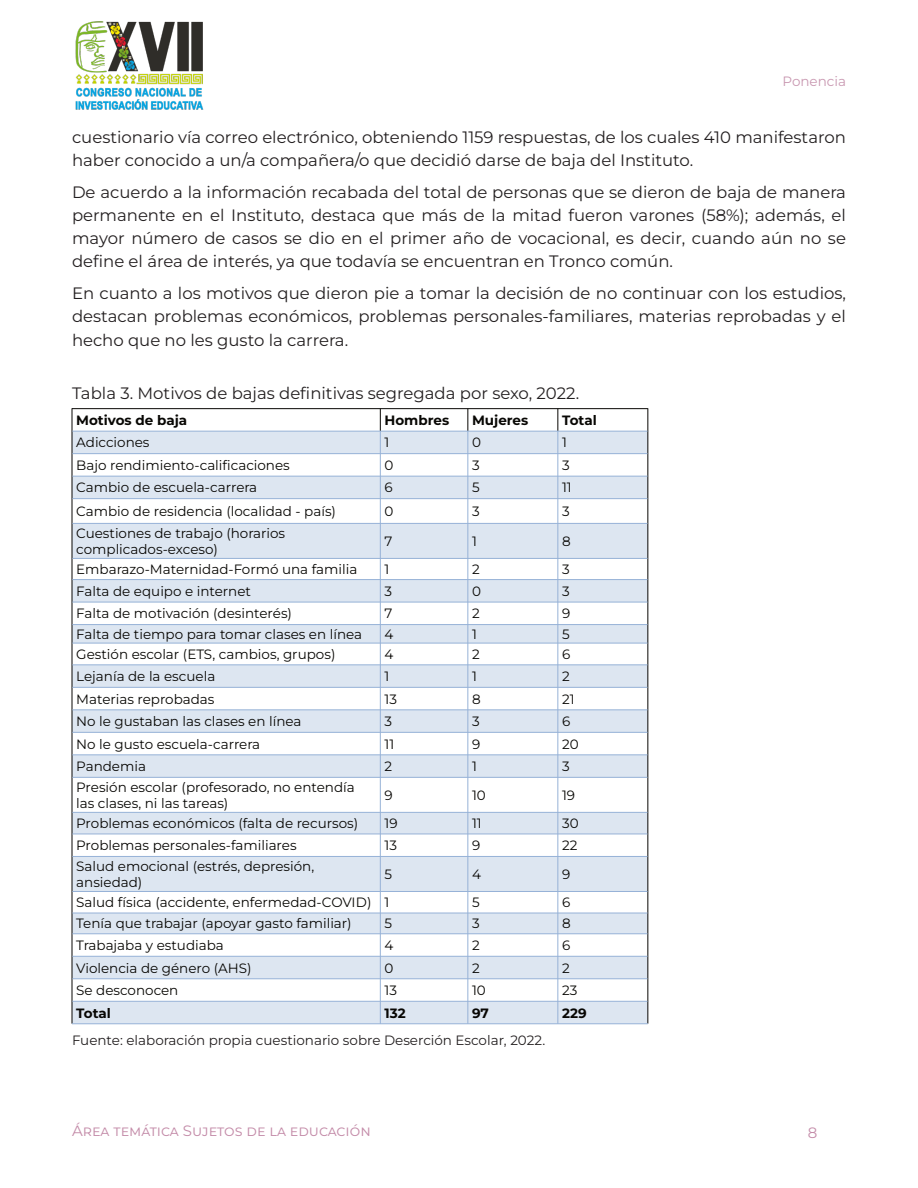
<style>
.page{position:relative;width:918px;height:1188px;background:#fff}
.page>*{position:absolute;margin:0;border:0;box-sizing:border-box;transform-origin:0 0}
.t1{font:16.5px/23.1px "Montserrat";color:#231f20;text-align:justify}
.t2{font:15px "Montserrat";color:#c48ca9}
.t3{font:13.5px/16.5px "Montserrat";color:#080704}
.t4{font:13.5px "Montserrat";color:#231f20}
.t5{font:700 13.5px "Montserrat";color:#080704}
.t6{font:13.5px "Montserrat";color:#c998b1}
</style>
<div class="page">
<img style="left:75px;top:21px;width:129px;height:89px">
<svg style="left:73px;top:432px;width:574px;height:592px;fill:#dde6f1"></svg>
<hr style="left:72px;top:408px;width:1px;height:616px;background:#080704">
<hr style="left:647px;top:408px;width:1px;height:616px;background:#080704">
<svg style="left:380px;top:409px;width:1px;height:22px"></svg>
<svg style="left:467px;top:409px;width:1px;height:22px"></svg>
<svg style="left:557px;top:409px;width:1px;height:22px"></svg>
<hr style="left:380px;top:431px;width:1px;height:593px;background:#96b2d7">
<hr style="left:468px;top:431px;width:1px;height:593px;background:#96b2d7">
<hr style="left:558px;top:431px;width:1px;height:593px;background:#96b2d7">
<hr style="left:72px;top:408px;width:576px;height:1px;background:#080704">
<hr style="left:72px;top:431px;width:575px;height:1px;background:#96b2d7">
<hr style="left:72px;top:453px;width:575px;height:1px;background:#96b2d7">
<hr style="left:72px;top:476px;width:575px;height:1px;background:#96b2d7">
<hr style="left:72px;top:498px;width:575px;height:1px;background:#96b2d7">
<hr style="left:72px;top:523px;width:575px;height:1px;background:#96b2d7">
<hr style="left:72px;top:558px;width:575px;height:1px;background:#96b2d7">
<hr style="left:72px;top:579px;width:575px;height:1px;background:#96b2d7">
<hr style="left:72px;top:602px;width:575px;height:1px;background:#96b2d7">
<hr style="left:72px;top:624px;width:575px;height:1px;background:#96b2d7">
<hr style="left:72px;top:643px;width:575px;height:1px;background:#96b2d7">
<hr style="left:72px;top:665px;width:575px;height:1px;background:#96b2d7">
<hr style="left:72px;top:687px;width:575px;height:1px;background:#96b2d7">
<hr style="left:72px;top:710px;width:575px;height:1px;background:#96b2d7">
<hr style="left:72px;top:732px;width:575px;height:1px;background:#96b2d7">
<hr style="left:72px;top:755px;width:575px;height:1px;background:#96b2d7">
<hr style="left:72px;top:777px;width:575px;height:1px;background:#96b2d7">
<hr style="left:72px;top:812px;width:575px;height:1px;background:#96b2d7">
<hr style="left:72px;top:834px;width:575px;height:1px;background:#96b2d7">
<hr style="left:72px;top:856px;width:575px;height:1px;background:#96b2d7">
<hr style="left:72px;top:891px;width:575px;height:1px;background:#96b2d7">
<hr style="left:72px;top:913px;width:575px;height:1px;background:#96b2d7">
<hr style="left:72px;top:934px;width:575px;height:1px;background:#96b2d7">
<hr style="left:72px;top:956px;width:575px;height:1px;background:#96b2d7">
<hr style="left:72px;top:979px;width:575px;height:1px;background:#96b2d7">
<hr style="left:72px;top:1001px;width:575px;height:1px;background:#96b2d7">
<hr style="left:72px;top:1024px;width:576px;height:1px;background:#96b2d7">
<p class="t6" style="left:783px;top:73px;width:65px">Ponencia</p>
<p class="t1" style="left:72px;top:125px;width:776px">cuestionario vía correo electrónico, obteniendo 1159 respuestas, de los cuales 410 manifestaron haber conocido a un/a compañera/o que decidió darse de baja del Instituto.</p>
<p class="t1" style="left:72px;top:180px;width:775px">De acuerdo a la información recabada del total de personas que se dieron de baja de manera permanente en el Instituto, destaca que más de la mitad fueron varones (58%); además, el mayor número de casos se dio en el primer año de vocacional, es decir, cuando aún no se define el área de interés, ya que todavía se encuentran en Tronco común.</p>
<p class="t1" style="left:72px;top:282px;width:776px">En cuanto a los motivos que dieron pie a tomar la decisión de no continuar con los estudios, destacan problemas económicos, problemas personales-familiares, materias reprobadas y el hecho que no les gusto la carrera.</p>
<p class="t1" style="left:72px;top:382px;width:509px">Tabla 3. Motivos de bajas definitivas segregada por sexo, 2022.</p>
<p class="t5" style="left:76px;top:412px;width:113px">Motivos de baja</p>
<p class="t5" style="left:385px;top:412px;width:66px">Hombres</p>
<p class="t5" style="left:472px;top:412px;width:58px">Mujeres</p>
<p class="t5" style="left:562px;top:412px;width:36px">Total</p>
<p class="t3" style="left:76px;top:434px;width:75px">Adicciones</p>
<p class="t3" style="left:385px;top:434px;width:6px">1</p>
<p class="t3" style="left:472px;top:434px;width:10px">0</p>
<p class="t3" style="left:562px;top:434px;width:6px">1</p>
<p class="t3" style="left:76px;top:457px;width:215px">Bajo rendimiento-calificaciones</p>
<p class="t3" style="left:385px;top:457px;width:10px">0</p>
<p class="t3" style="left:472px;top:457px;width:9px">3</p>
<p class="t3" style="left:562px;top:457px;width:9px">3</p>
<p class="t3" style="left:76px;top:479px;width:182px">Cambio de escuela-carrera</p>
<p class="t3" style="left:385px;top:479px;width:10px">6</p>
<p class="t3" style="left:472px;top:479px;width:9px">5</p>
<p class="t3" style="left:562px;top:479px;width:11px">11</p>
<p class="t3" style="left:76px;top:503px;width:261px">Cambio de residencia (localidad - país)</p>
<p class="t3" style="left:385px;top:503px;width:10px">0</p>
<p class="t3" style="left:472px;top:503px;width:9px">3</p>
<p class="t3" style="left:562px;top:503px;width:9px">3</p>
<p class="t3" style="left:76px;top:525px;width:210px">Cuestiones de trabajo (horarios complicados-exceso)</p>
<p class="t3" style="left:385px;top:533px;width:9px">7</p>
<p class="t3" style="left:472px;top:533px;width:6px">1</p>
<p class="t3" style="left:562px;top:533px;width:10px">8</p>
<p class="t3" style="left:76px;top:561px;width:283px">Embarazo-Maternidad-Formó una familia</p>
<p class="t3" style="left:385px;top:561px;width:6px">1</p>
<p class="t3" style="left:472px;top:561px;width:9px">2</p>
<p class="t3" style="left:562px;top:561px;width:9px">3</p>
<p class="t3" style="left:76px;top:583px;width:176px">Falta de equipo e internet</p>
<p class="t3" style="left:385px;top:583px;width:9px">3</p>
<p class="t3" style="left:472px;top:583px;width:10px">0</p>
<p class="t3" style="left:562px;top:583px;width:9px">3</p>
<p class="t3" style="left:76px;top:605px;width:217px">Falta de motivación (desinterés)</p>
<p class="t3" style="left:385px;top:605px;width:9px">7</p>
<p class="t3" style="left:472px;top:605px;width:9px">2</p>
<p class="t3" style="left:562px;top:605px;width:10px">9</p>
<p class="t3" style="left:76px;top:626px;width:287px">Falta de tiempo para tomar clases en línea</p>
<p class="t3" style="left:385px;top:626px;width:10px">4</p>
<p class="t3" style="left:472px;top:626px;width:6px">1</p>
<p class="t3" style="left:562px;top:626px;width:9px">5</p>
<p class="t3" style="left:76px;top:646px;width:261px">Gestión escolar (ETS, cambios, grupos)</p>
<p class="t3" style="left:385px;top:646px;width:10px">4</p>
<p class="t3" style="left:472px;top:646px;width:9px">2</p>
<p class="t3" style="left:562px;top:646px;width:10px">6</p>
<p class="t3" style="left:76px;top:668px;width:141px">Lejanía de la escuela</p>
<p class="t3" style="left:385px;top:668px;width:6px">1</p>
<p class="t3" style="left:472px;top:668px;width:6px">1</p>
<p class="t3" style="left:562px;top:668px;width:9px">2</p>
<p class="t3" style="left:76px;top:691px;width:140px">Materias reprobadas</p>
<p class="t3" style="left:385px;top:691px;width:14px">13</p>
<p class="t3" style="left:472px;top:691px;width:10px">8</p>
<p class="t3" style="left:562px;top:691px;width:14px">21</p>
<p class="t3" style="left:76px;top:713px;width:227px">No le gustaban las clases en línea</p>
<p class="t3" style="left:385px;top:713px;width:9px">3</p>
<p class="t3" style="left:472px;top:713px;width:9px">3</p>
<p class="t3" style="left:562px;top:713px;width:10px">6</p>
<p class="t3" style="left:76px;top:736px;width:185px">No le gusto escuela-carrera</p>
<p class="t3" style="left:385px;top:736px;width:11px">11</p>
<p class="t3" style="left:472px;top:736px;width:10px">9</p>
<p class="t3" style="left:562px;top:736px;width:18px">20</p>
<p class="t3" style="left:76px;top:758px;width:71px">Pandemia</p>
<p class="t3" style="left:385px;top:758px;width:9px">2</p>
<p class="t3" style="left:472px;top:758px;width:6px">1</p>
<p class="t3" style="left:562px;top:758px;width:9px">3</p>
<p class="t3" style="left:76px;top:779px;width:280px">Presión escolar (profesorado, no entendía las clases, ni las tareas)</p>
<p class="t3" style="left:385px;top:787px;width:10px">9</p>
<p class="t3" style="left:472px;top:787px;width:15px">10</p>
<p class="t3" style="left:562px;top:787px;width:15px">19</p>
<p class="t3" style="left:76px;top:815px;width:284px">Problemas económicos (falta de recursos)</p>
<p class="t3" style="left:385px;top:815px;width:15px">19</p>
<p class="t3" style="left:472px;top:815px;width:11px">11</p>
<p class="t3" style="left:562px;top:815px;width:18px">30</p>
<p class="t3" style="left:76px;top:837px;width:222px">Problemas personales-familiares</p>
<p class="t3" style="left:385px;top:837px;width:14px">13</p>
<p class="t3" style="left:472px;top:837px;width:10px">9</p>
<p class="t3" style="left:562px;top:837px;width:17px">22</p>
<p class="t3" style="left:76px;top:858px;width:240px">Salud emocional (estrés, depresión, ansiedad)</p>
<p class="t3" style="left:385px;top:866px;width:9px">5</p>
<p class="t3" style="left:472px;top:866px;width:10px">4</p>
<p class="t3" style="left:562px;top:866px;width:10px">9</p>
<p class="t3" style="left:76px;top:894px;width:315px">Salud física (accidente, enfermedad-COVID) 1</p>
<p class="t3" style="left:472px;top:894px;width:9px">5</p>
<p class="t3" style="left:562px;top:894px;width:10px">6</p>
<p class="t3" style="left:76px;top:915px;width:277px">Tenía que trabajar (apoyar gasto familiar)</p>
<p class="t3" style="left:385px;top:915px;width:9px">5</p>
<p class="t3" style="left:472px;top:915px;width:9px">3</p>
<p class="t3" style="left:562px;top:915px;width:10px">8</p>
<p class="t3" style="left:76px;top:937px;width:149px">Trabajaba y estudiaba</p>
<p class="t3" style="left:385px;top:937px;width:10px">4</p>
<p class="t3" style="left:472px;top:937px;width:9px">2</p>
<p class="t3" style="left:562px;top:937px;width:10px">6</p>
<p class="t3" style="left:76px;top:959px;width:177px">Violencia de género (AHS)</p>
<p class="t3" style="left:385px;top:959px;width:10px">0</p>
<p class="t3" style="left:472px;top:959px;width:9px">2</p>
<p class="t3" style="left:562px;top:959px;width:9px">2</p>
<p class="t3" style="left:76px;top:982px;width:104px">Se desconocen</p>
<p class="t3" style="left:385px;top:982px;width:14px">13</p>
<p class="t3" style="left:472px;top:982px;width:15px">10</p>
<p class="t3" style="left:562px;top:982px;width:17px">23</p>
<p class="t5" style="left:76px;top:1004px;width:36px">Total</p>
<p class="t5" style="left:385px;top:1004px;width:23px">132</p>
<p class="t5" style="left:472px;top:1004px;width:18px">97</p>
<p class="t5" style="left:562px;top:1004px;width:26px">229</p>
<p class="t4" style="left:72px;top:1032px;width:475px">Fuente: elaboración propia cuestionario sobre Deserción Escolar, 2022.</p>
<p class="t2" style="left:72px;top:1122px;width:300px">Área temática Sujetos de la educación</p>
<p class="t2" style="left:808px;top:1124px;width:11px">8</p>
</div>
